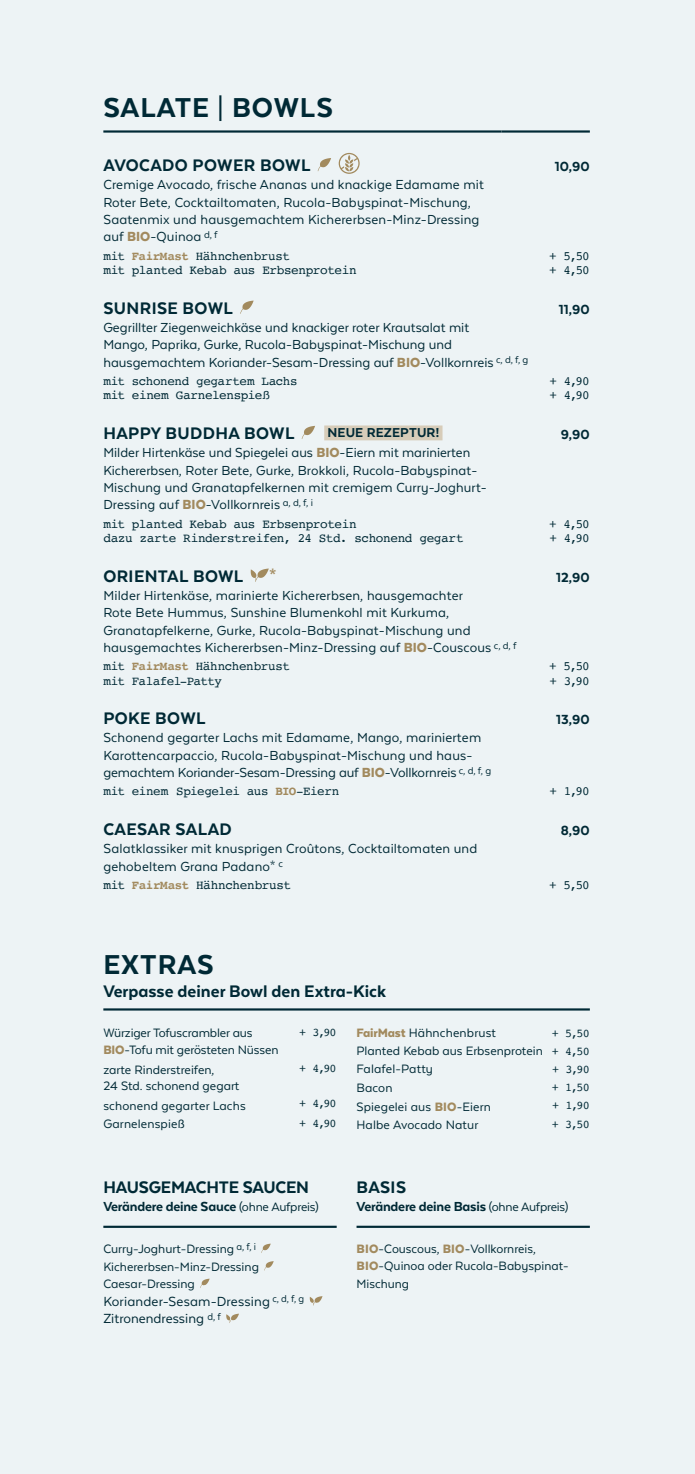
<style>
.page{position:relative;width:695px;height:1474px;background:#fff}
.page>*{position:absolute;margin:0;border:0;box-sizing:border-box;transform-origin:0 0}
.Head{font:800 31.5px "Texta Alt";letter-spacing:.03em;color:#002935}
.Gericht{font:800 19.25px "Texta Alt";letter-spacing:.02em;color:#002935}
.Head-2{font:800 19.25px "Texta Alt";color:#002935}
.Gericht-2{font:800 19.25px "Texta Alt";letter-spacing:-.01em;color:#002935}
.Gericht-3{font:800 19.25px "Texta Alt";color:#a28a5e}
.Fließtext_XS{font:15.22px/17.5px "Texta Alt";color:#002935}
.Fließtext_XS-2{font:800 15.22px "Texta Alt";letter-spacing:.01em;color:#002935}
.Fließtext_XS-3{font:15.05px/17.3px "Texta Alt";letter-spacing:.01em;color:#002935}
.Gericht-4{font:800 15.05px "Texta Alt";letter-spacing:-.015em;color:#002935}
.Gericht-5{font:800 14.88px "Texta Alt";letter-spacing:.01em;color:#002935}
.Fließtext_XS-4{font:14px/17.5px "Texta Alt";color:#002935}
.Extra{font:12.6px "Courier";letter-spacing:-.03em;color:#002935}
.Extra-2{font:11.72px "Courier";letter-spacing:-.065em;color:#002935}
.s1{font-weight:400}
.s2{font-weight:900;font-size:15.22px;color:#a28a5e}
.s3{font-weight:700;color:#a28a5e}
.s4{font-weight:900;color:#a28a5e}
.s5{font-weight:400;font-size:14px}
.s6{font-family:"Courier";font-size:11.72px}
</style>
<div class="page">
<div style="left:0;top:0;width:694px;height:1473px;background:#edf3f5"></div>
<hr style="left:103px;top:130px;width:398px;height:3px;background:#002935">
<hr style="left:501px;top:130px;width:88px;height:3px;background:#002935">
<svg style="left:318px;top:158px;width:13px;height:13px"></svg>
<svg style="left:338px;top:153px;width:21px;height:21px"></svg>
<svg style="left:240px;top:300px;width:13px;height:14px"></svg>
<div style="left:324px;top:425px;width:118px;height:15px;background:#d7ccb9"></div>
<svg style="left:302px;top:426px;width:13px;height:13px"></svg>
<svg style="left:251px;top:568px;width:18px;height:14px"></svg>
<hr style="left:103px;top:1008px;width:486px;height:2px;background:#002935">
<hr style="left:103px;top:1225px;width:233px;height:2px;background:#002935">
<svg style="left:261px;top:1243px;width:10px;height:9px"></svg>
<svg style="left:264px;top:1261px;width:10px;height:9px"></svg>
<svg style="left:200px;top:1278px;width:10px;height:9px"></svg>
<svg style="left:310px;top:1296px;width:12px;height:9px"></svg>
<svg style="left:226px;top:1313px;width:13px;height:9px"></svg>
<hr style="left:356px;top:1225px;width:233px;height:2px;background:#002935">
<p class="Head" style="left:103px;top:91px;width:231px">SALATE <span class="s1">|</span> BOWLS</p>
<p class="Gericht" style="left:103px;top:155px;width:209px">AVOCADO POWER BOWL</p>
<p class="Fließtext_XS-2" style="left:554px;top:159px;width:37px">10,90</p>
<p class="Fließtext_XS-3" style="left:103px;top:176px;width:382px">Cremige Avocado, frische Ananas und knackige Edamame mit Roter Bete, Cocktailtomaten, Rucola-Babyspinat-Mischung, Saatenmix und hausgemachtem Kichererbsen-Minz-Dressing auf <span class="s2">BIO</span>-Quinoa <sup>d,</sup> <sup>f</sup></p>
<p class="Extra" style="left:103px;top:246px;width:188px">mit <span class="s3">FairMast</span> Hähnchenbrust</p>
<p class="Extra" style="left:549px;top:246px;width:42px">+ 5,50</p>
<p class="Extra" style="left:103px;top:260px;width:255px">mit planted Kebab aus Erbsenprotein</p>
<p class="Extra" style="left:549px;top:260px;width:42px">+ 4,50</p>
<p class="Gericht" style="left:103px;top:298px;width:131px">SUNRISE BOWL</p>
<p class="Fließtext_XS-2" style="left:558px;top:301px;width:32px">11,90</p>
<p class="Fließtext_XS-3" style="left:103px;top:318px;width:426px">Gegrillter Ziegenweichkäse und knackiger roter Krautsalat mit<br>Mango, Paprika, Gurke, Rucola-Babyspinat-Mischung und hausgemachtem Koriander-Sesam-Dressing auf <span class="s2">BIO</span>-Vollkornreis <sup>c,</sup> <sup>d,</sup> <sup>f,</sup> <sup>g</sup></p>
<p class="Extra" style="left:103px;top:371px;width:196px">mit schonend gegartem Lachs</p>
<p class="Extra" style="left:549px;top:371px;width:42px">+ 4,90</p>
<p class="Extra" style="left:103px;top:385px;width:168px">mit einem Garnelenspieß</p>
<p class="Extra" style="left:549px;top:385px;width:42px">+ 4,90</p>
<p class="Gericht" style="left:103px;top:423px;width:193px">HAPPY BUDDHA BOWL</p>
<p class="Gericht-5" style="left:327px;top:425px;width:113px">NEUE REZEPTUR!</p>
<p class="Fließtext_XS-2" style="left:560px;top:426px;width:30px">9,90</p>
<p class="Fließtext_XS-3" style="left:103px;top:444px;width:385px">Milder Hirtenkäse und Spiegelei aus <span class="s2">BIO</span>-Eiern mit marinierten Kichererbsen, Roter Bete, Gurke, Brokkoli, Rucola-Babyspinat-Mischung und Granatapfelkernen mit cremigem Curry-Joghurt-Dressing auf <span class="s2">BIO</span>-Vollkornreis <sup>a,</sup> <sup>d,</sup> <sup>f,</sup> <sup>i</sup></p>
<p class="Extra" style="left:103px;top:514px;width:255px">mit planted Kebab aus Erbsenprotein</p>
<p class="Extra" style="left:549px;top:514px;width:42px">+ 4,50</p>
<p class="Extra" style="left:103px;top:528px;width:362px">dazu zarte Rinderstreifen, 24 Std. schonend gegart</p>
<p class="Extra" style="left:549px;top:528px;width:42px">+ 4,90</p>
<p class="Gericht" style="left:103px;top:566px;width:142px">ORIENTAL BOWL</p>
<p class="Gericht-3" style="left:269px;top:566px;width:9px">*</p>
<p class="Fließtext_XS-2" style="left:556px;top:569px;width:35px">12,90</p>
<p class="Fließtext_XS-3" style="left:103px;top:586px;width:414px">Milder Hirtenkäse, marinierte Kichererbsen, hausgemachter<br>Rote Bete Hummus, Sunshine Blumenkohl mit Kurkuma, Granatapfelkerne, Gurke, Rucola-Babyspinat-Mischung und hausgemachtes Kichererbsen-Minz-Dressing auf <span class="s2">BIO</span>-Couscous <sup>c,</sup> <sup>d,</sup> <sup>f</sup></p>
<p class="Extra" style="left:103px;top:656px;width:188px">mit <span class="s3">FairMast</span> Hähnchenbrust</p>
<p class="Extra" style="left:549px;top:656px;width:42px">+ 5,50</p>
<p class="Extra" style="left:103px;top:671px;width:120px">mit Falafel-Patty</p>
<p class="Extra" style="left:549px;top:671px;width:42px">+ 3,90</p>
<p class="Gericht" style="left:103px;top:708px;width:104px">POKE BOWL</p>
<p class="Fließtext_XS-2" style="left:556px;top:712px;width:35px">13,90</p>
<p class="Fließtext_XS-3" style="left:103px;top:729px;width:389px">Schonend gegarter Lachs mit Edamame, Mango, mariniertem<br>Karottencarpaccio, Rucola-Babyspinat-Mischung und haus&shy;gemachtem Koriander-Sesam-Dressing auf <span class="s2">BIO</span>-Vollkornreis <sup>c,</sup> <sup>d,</sup> <sup>f,</sup> <sup>g</sup></p>
<p class="Extra" style="left:103px;top:781px;width:237px">mit einem Spiegelei aus <span class="s3">BIO</span>-Eiern</p>
<p class="Extra" style="left:549px;top:781px;width:42px">+ 1,90</p>
<p class="Gericht" style="left:103px;top:819px;width:130px">CAESAR SALAD</p>
<p class="Fließtext_XS-2" style="left:560px;top:822px;width:31px">8,90</p>
<p class="Fließtext_XS-3" style="left:103px;top:839px;width:375px">Salatklassiker mit knusprigen Croûtons, Cocktailtomaten und gehobeltem Grana Padano* <sup>c</sup></p>
<p class="Extra" style="left:103px;top:875px;width:189px">mit <span class="s3">FairMast</span> Hähnchenbrust</p>
<p class="Extra" style="left:549px;top:875px;width:42px">+ 5,50</p>
<p class="Head" style="left:103px;top:948px;width:112px">EXTRAS</p>
<p class="Head-2" style="left:103px;top:981px;width:284px">Verpasse deiner Bowl den Extra-Kick</p>
<p class="Fließtext_XS-4" style="left:103px;top:1023px;width:177px">Würziger Tofuscrambler aus<br><span class="s4">BIO</span>-Tofu mit gerösteten Nüssen</p>
<p class="Extra-2" style="left:299px;top:1023px;width:39px">+ 3,90</p>
<p class="Fließtext_XS-4" style="left:103px;top:1061px;width:138px;line-height:16.1px">zarte Rinderstreifen,<br>24 Std. schonend gegart</p>
<p class="Extra-2" style="left:299px;top:1059px;width:39px">+ 4,90</p>
<p class="Fließtext_XS-4" style="left:103px;top:1096px;width:144px">schonend gegarter Lachs</p>
<p class="Extra-2" style="left:299px;top:1094px;width:39px">+ 4,90</p>
<p class="Fließtext_XS-4" style="left:103px;top:1114px;width:83px">Garnelenspieß</p>
<p class="Extra-2" style="left:299px;top:1114px;width:39px">+ 4,90</p>
<p class="Gericht-2" style="left:103px;top:1176px;width:207px">HAUSGEMACHTE SAUCEN</p>
<p class="Gericht-4" style="left:103px;top:1198px;width:217px">Verändere deine Sauce <span class="s5">(ohne Aufpreis)</span></p>
<p class="Fließtext_XS-4" style="left:103px;top:1239px;width:154px">Curry-Joghurt-Dressing <sup>a,</sup> <sup>f,</sup> <sup>i</sup></p>
<p class="Fließtext_XS-4" style="left:103px;top:1257px;width:157px">Kichererbsen-Minz-Dressing</p>
<p class="Fließtext_XS-4" style="left:103px;top:1274px;width:93px">Caesar-Dressing</p>
<p class="Fließtext_XS" style="left:103px;top:1291px;width:202px">Koriander-Sesam-Dressing <sup>c,</sup> <sup>d,</sup> <sup>f,</sup> <sup>g<br></sup>Zitronendressing <sup>d,</sup> <sup>f</sup></p>
<p class="Fließtext_XS-4" style="left:356px;top:1024px;width:141px"><span class="s4">FairMast</span> Hähnchenbrust</p>
<p class="Extra-2" style="left:551px;top:1024px;width:39px">+ 5,50</p>
<p class="Fließtext_XS-4" style="left:356px;top:1042px;width:235px;line-height:18px">Planted Kebab aus Erbsenprotein <span class="s6">+ 4,50<br></span>Falafel-Patty</p>
<p class="Extra-2" style="left:552px;top:1060px;width:39px">+ 3,90</p>
<p class="Fließtext_XS-4" style="left:356px;top:1078px;width:38px">Bacon</p>
<p class="Extra-2" style="left:551px;top:1078px;width:39px">+ 1,50</p>
<p class="Fließtext_XS-4" style="left:356px;top:1097px;width:136px">Spiegelei aus <span class="s4">BIO</span>-Eiern</p>
<p class="Extra-2" style="left:552px;top:1096px;width:39px">+ 1,90</p>
<p class="Fließtext_XS-4" style="left:356px;top:1115px;width:123px">Halbe Avocado Natur</p>
<p class="Extra-2" style="left:551px;top:1115px;width:39px">+ 3,50</p>
<p class="Gericht" style="left:356px;top:1176px;width:51px">BASIS</p>
<p class="Gericht-4" style="left:356px;top:1198px;width:213px">Verändere deine Basis <span class="s5">(ohne Aufpreis)</span></p>
<p class="Fließtext_XS-4" style="left:356px;top:1239px;width:213px"><span class="s4">BIO</span>-Couscous, <span class="s4">BIO</span>-Vollkornreis,<br><span class="s4">BIO</span>-Quinoa oder Rucola-Babyspinat-<br>Mischung</p>
</div>
